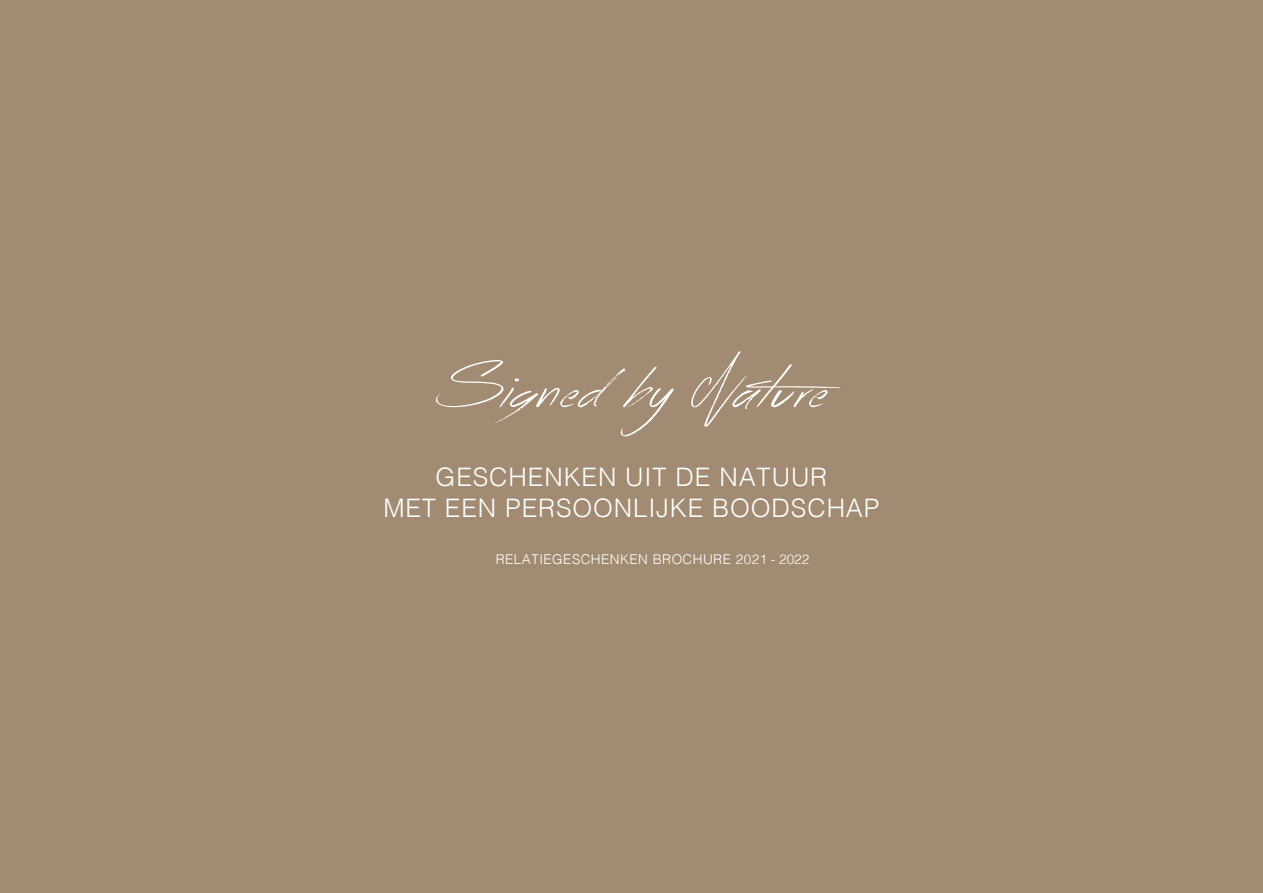
<style>
.page{position:relative;width:1263px;height:893px;background:#a18b72}
.page>*{position:absolute;margin:0;border:0;box-sizing:border-box;transform-origin:0 0}
.t1{font:67.5px "Acrossthe Road";letter-spacing:.035em;color:#fff}
.t2{font:300 25.5px/30.6px "Helvetica";letter-spacing:.035em;color:#fff;text-align:center}
.t3{font:300 13.5px "Helvetica";letter-spacing:.035em;color:#fff}
</style>
<div class="page">
<h1 class="t1" style="left:436px;top:349px;width:418px">Signed by Nature</h1>
<p class="t2" style="left:383px;top:460px;width:498px">GESCHENKEN UIT DE NATUUR<br>MET EEN PERSOONLIJKE BOODSCHAP</p>
<p class="t3" style="left:496px;top:548px;width:315px">RELATIEGESCHENKEN BROCHURE 2021 - 2022</p>
</div>
